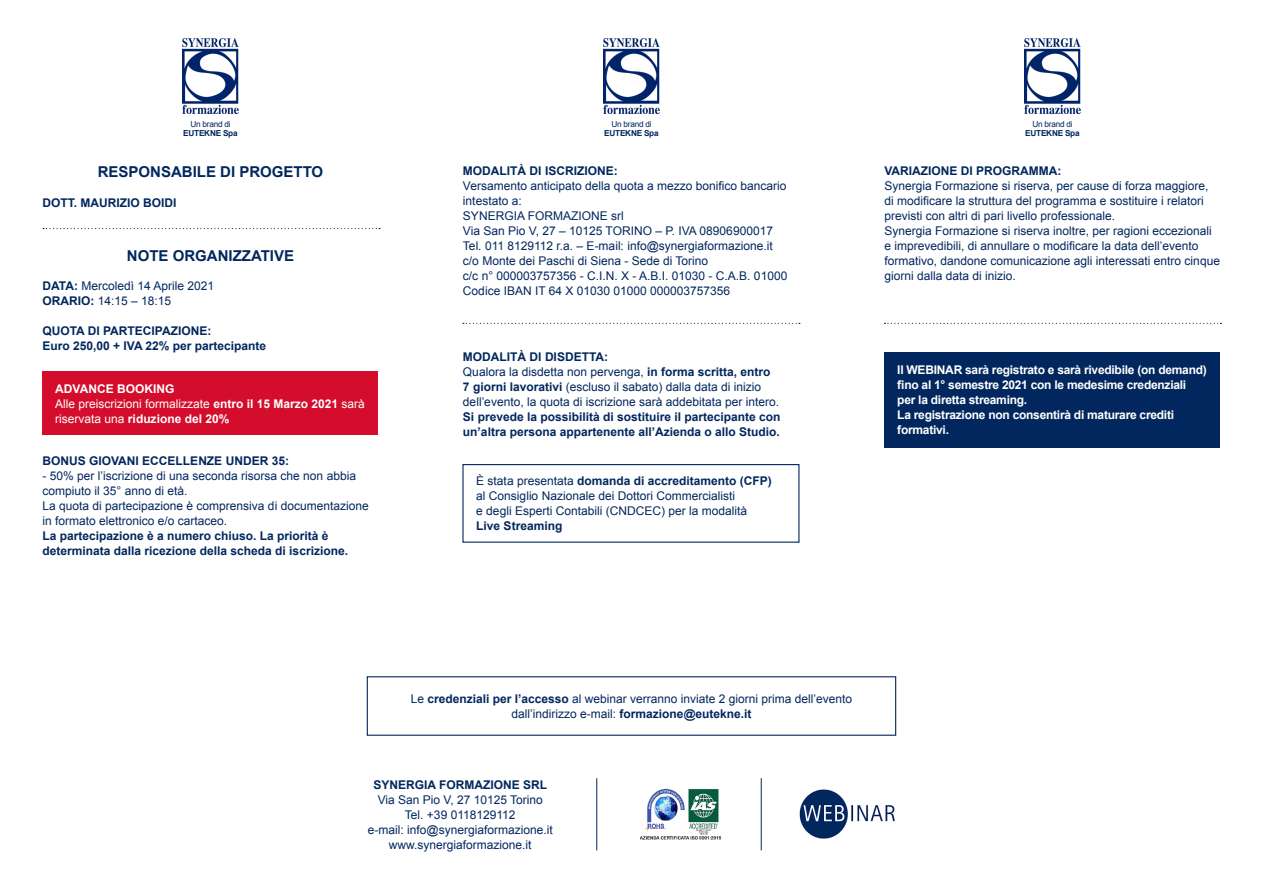
<style>
.page{position:relative;width:1263px;height:893px;background:#fff}
.page>*{position:absolute;margin:0;border:0;box-sizing:border-box;transform-origin:0 0}
.t1{font:700 15px "Arial";color:#02275e}
.t2{font:12px/15px "Arial";color:#02275e}
.t3{font:700 12px/15px "Arial";color:#02275e}
.t4{font:700 12px/15px "Arial";letter-spacing:-.02em;color:#fff}
.t5{font:12px/15px "Arial";color:#fff}
.t6{font:700 12px "Arial";color:#fff}
.t7{font:700 8.25px "Arial";letter-spacing:-.03em;color:#02275e}
.t8{font:8.25px "Arial";letter-spacing:-.03em;color:#02275e}
.s1{font-weight:700}
.s2{font-weight:400}
</style>
<div class="page">
<hr style="left:596px;top:778px;width:1px;height:72px;background:#02275e">
<img style="left:640px;top:789px;width:81px;height:51px">
<img style="left:799px;top:789px;width:96px;height:50px">
<hr style="left:761px;top:778px;width:1px;height:72px;background:#02275e">
<img style="left:183px;top:38px;width:55px;height:75px">
<img style="left:604px;top:38px;width:55px;height:75px">
<img style="left:1025px;top:38px;width:55px;height:75px">
<div style="left:884px;top:352px;width:336px;height:96px;background:#02275e"></div>
<svg style="left:884px;top:323px;width:337px;height:1px"></svg>
<div style="left:367px;top:676px;width:529px;height:60px;border:1px solid #02275e"></div>
<svg style="left:463px;top:323px;width:337px;height:1px"></svg>
<div style="left:462px;top:464px;width:337px;height:79px;border:1px solid #02275e"></div>
<div style="left:43px;top:372px;width:335px;height:63px;background:#d30d2b"></div>
<svg style="left:43px;top:228px;width:337px;height:1px"></svg>
<p class="t8" style="left:190px;top:118px;width:42px">Un brand di</p>
<p class="t7" style="left:183px;top:128px;width:56px">EUTEKNE Spa</p>
<p class="t1" style="left:98px;top:162px;width:227px">RESPONSABILE DI PROGETTO</p>
<p class="t3" style="left:43px;top:195px;width:136px">DOTT. MAURIZIO BOIDI</p>
<p class="t1" style="left:127px;top:246px;width:169px">NOTE ORGANIZZATIVE</p>
<p class="t2" style="left:43px;top:278px;width:173px"><span class="s1">DATA:</span> Mercoledì 14 Aprile 2021</p>
<p class="t2" style="left:43px;top:293px;width:130px"><span class="s1">ORARIO:</span> 14:15 – 18:15</p>
<p class="t3" style="left:43px;top:323px;width:170px">QUOTA DI PARTECIPAZIONE:</p>
<p class="t3" style="left:43px;top:338px;width:225px">Euro 250,00 + IVA 22% per partecipante</p>
<p class="t6" style="left:55px;top:381px;width:121px">ADVANCE BOOKING</p>
<p class="t5" style="left:55px;top:396px;width:311px">Alle preiscrizioni formalizzate <span class="s1">entro il 15 Marzo 2021</span> sarà riservata una <span class="s1">riduzione del 20%</span></p>
<p class="t3" style="left:43px;top:454px;width:248px">BONUS GIOVANI ECCELLENZE UNDER 35:</p>
<p class="t2" style="left:43px;top:469px;width:315px">- 50% per l’iscrizione di una seconda risorsa che non abbia compiuto il 35° anno di età.</p>
<p class="t2" style="left:43px;top:499px;width:328px">La quota di partecipazione è comprensiva di documentazione in formato elettronico e/o cartaceo.</p>
<p class="t3" style="left:43px;top:529px;width:307px">La partecipazione è a numero chiuso. La priorità è determinata dalla ricezione della scheda di iscrizione.</p>
<p class="t8" style="left:611px;top:118px;width:42px">Un brand di</p>
<p class="t7" style="left:604px;top:128px;width:56px">EUTEKNE Spa</p>
<p class="t3" style="left:463px;top:163px;width:156px">MODALITÀ DI ISCRIZIONE:</p>
<p class="t2" style="left:463px;top:178px;width:325px">Versamento anticipato della quota a mezzo bonifico bancario intestato a:</p>
<p class="t2" style="left:463px;top:208px;width:162px">SYNERGIA FORMAZIONE srl</p>
<p class="t2" style="left:463px;top:223px;width:312px">Via San Pio V, 27 – 10125 TORINO – P. IVA 08906900017</p>
<p class="t2" style="left:463px;top:238px;width:311px">Tel. 011 8129112 r.a. – E-mail: info@synergiaformazione.it</p>
<p class="t2" style="left:463px;top:253px;width:247px">c/o Monte dei Paschi di Siena - Sede di Torino</p>
<p class="t2" style="left:463px;top:268px;width:326px">c/c n° 000003757356 - C.I.N. X - A.B.I. 01030 - C.A.B. 01000</p>
<p class="t2" style="left:463px;top:283px;width:269px">Codice IBAN IT 64 X 01030 01000 000003757356</p>
<p class="t3" style="left:463px;top:350px;width:147px">MODALITÀ DI DISDETTA:</p>
<p class="t2" style="left:463px;top:364px;width:318px">Qualora la disdetta non pervenga, <span class="s1">in forma scritta, entro<br>7 giorni lavorativi</span> (escluso il sabato) dalla data di inizio dell’evento, la quota di iscrizione sarà addebitata per intero.</p>
<p class="t3" style="left:463px;top:410px;width:319px">Si prevede la possibilità di sostituire il partecipante con un’altra persona appartenente all’Azienda o allo Studio.</p>
<p class="t3" style="left:476px;top:474px;width:297px"><span class="s2">È stata presentata</span> domanda di accreditamento (CFP)</p>
<p class="t2" style="left:476px;top:489px;width:260px">al Consiglio Nazionale dei Dottori Commercialisti</p>
<p class="t2" style="left:476px;top:504px;width:272px">e degli Esperti Contabili (CNDCEC) per la modalità</p>
<p class="t3" style="left:476px;top:519px;width:88px">Live Streaming</p>
<p class="t8" style="left:1032px;top:118px;width:42px">Un brand di</p>
<p class="t7" style="left:1025px;top:128px;width:56px">EUTEKNE Spa</p>
<p class="t3" style="left:884px;top:163px;width:179px">VARIAZIONE DI PROGRAMMA:</p>
<p class="t2" style="left:884px;top:178px;width:326px">Synergia Formazione si riserva, per cause di forza maggiore, di modificare la struttura del programma e sostituire i relatori previsti con altri di pari livello professionale.</p>
<p class="t2" style="left:884px;top:223px;width:337px">Synergia Formazione si riserva inoltre, per ragioni eccezionali e imprevedibili, di annullare o modificare la data dell’evento formativo, dandone comunicazione agli interessati entro cinque giorni dalla data di inizio.</p>
<p class="t4" style="left:897px;top:363px;width:311px">Il WEBINAR sarà registrato e sarà rivedibile (on demand) fino al 1° semestre 2021 con le medesime credenziali</p>
<p class="t4" style="left:897px;top:393px;width:131px">per la diretta streaming.</p>
<p class="t4" style="left:897px;top:408px;width:278px">La registrazione non consentirà di maturare crediti formativi.</p>
<p class="t2" style="left:411px;top:691px;width:443px;text-align:center">Le <span class="s1">credenziali per l’accesso</span> al webinar verranno inviate 2 giorni prima dell’evento dall’indirizzo e-mail: <span class="s1">formazione@eutekne.it</span></p>
<p class="t3" style="left:374px;top:778px;width:175px">SYNERGIA FORMAZIONE SRL</p>
<p class="t2" style="left:368px;top:793px;width:186px;text-align:center">Via San Pio V, 27 10125 Torino<br>Tel. +39 0118129112<br>e-mail: info@synergiaformazione.it www.synergiaformazione.it</p>
</div>
